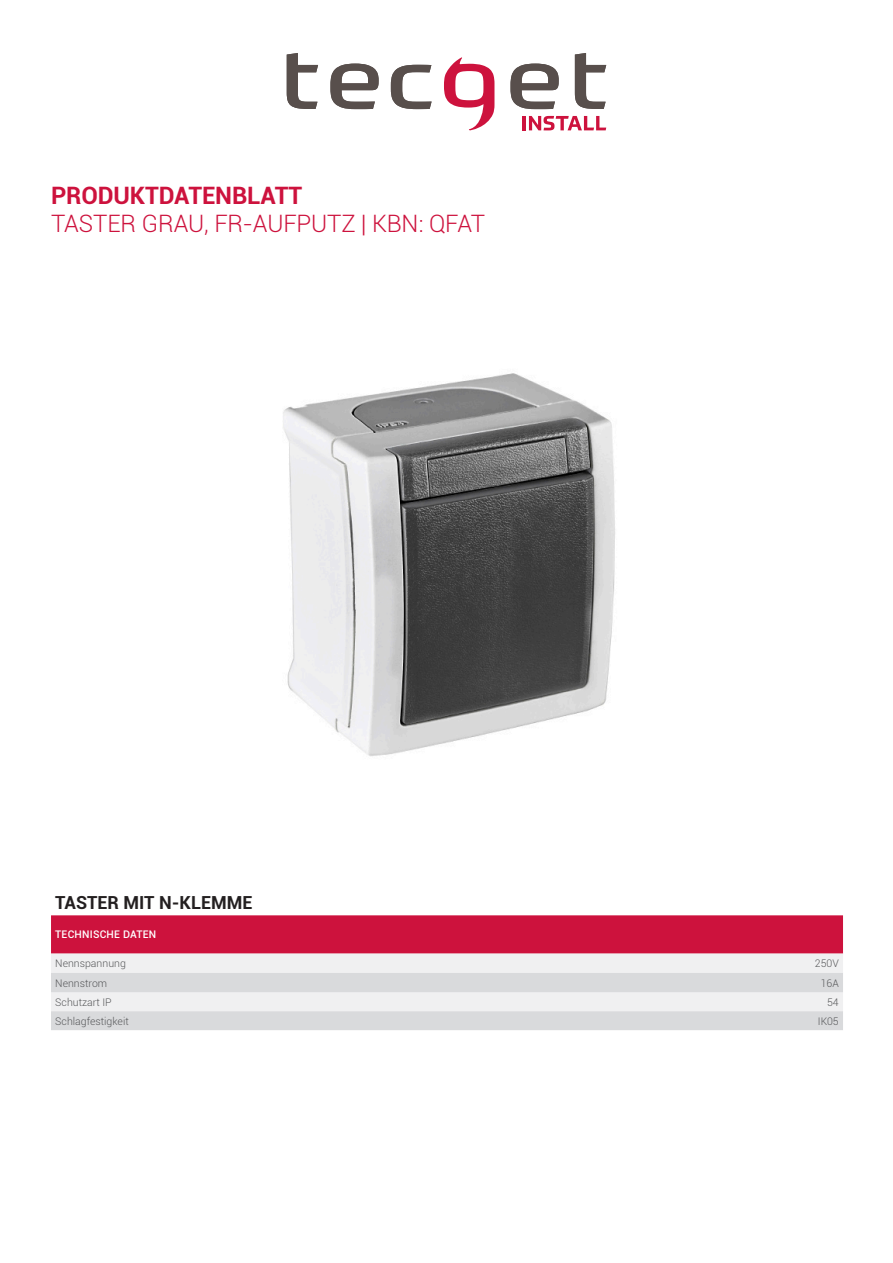
<style>
.page{position:relative;width:893px;height:1263px;background:#fff}
.page>*{position:absolute;margin:0;border:0;box-sizing:border-box;transform-origin:0 0}
.body{font:300 24px "Roboto";letter-spacing:-.005em;color:#cd123d}
.body-2{font:700 24px "Roboto";letter-spacing:-.005em;color:#cd123d}
.t1{font:700 18px "Roboto";color:#231f20}
.t2{font:300 10.5px "Roboto";color:#57585a}
.t3{font:500 10.5px "Roboto";letter-spacing:.02em;color:#fff}
</style>
<div class="page">
<div style="left:51px;top:915px;width:792px;height:39px;background:#cd123d"></div>
<div style="left:51px;top:954px;width:792px;height:19px;background:#f0f0f1"></div>
<svg style="left:51px;top:973px;width:792px;height:57px;fill:#d9dadc"></svg>
<img style="left:283px;top:373px;width:332px;height:384px">
<svg style="left:287px;top:53px;width:31px;height:56px"></svg>
<svg style="left:330px;top:64px;width:49px;height:45px"></svg>
<svg style="left:391px;top:65px;width:41px;height:44px"></svg>
<svg style="left:444px;top:57px;width:50px;height:73px"></svg>
<svg style="left:510px;top:64px;width:49px;height:45px"></svg>
<svg style="left:575px;top:53px;width:31px;height:56px"></svg>
<hr style="left:523px;top:116px;width:3px;height:14px;background:#cd123d">
<svg style="left:529px;top:116px;width:77px;height:14px"></svg>
<p class="body-2" style="left:51px;top:178px;width:253px">PRODUKTDATENBLATT</p>
<p class="body" style="left:51px;top:207px;width:436px">TASTER GRAU, FR-AUFPUTZ | KBN: QFAT</p>
<p class="t1" style="left:55px;top:890px;width:199px">TASTER MIT N-KLEMME</p>
<p class="t3" style="left:55px;top:927px;width:103px">TECHNISCHE DATEN</p>
<p class="t2" style="left:55px;top:956px;width:72px">Nennspannung</p>
<p class="t2" style="left:815px;top:956px;width:25px">250V</p>
<p class="t2" style="left:55px;top:975px;width:53px">Nennstrom</p>
<p class="t2" style="left:821px;top:975px;width:20px">16A</p>
<p class="t2" style="left:55px;top:995px;width:58px">Schutzart IP</p>
<p class="t2" style="left:827px;top:995px;width:13px">54</p>
<p class="t2" style="left:55px;top:1014px;width:75px">Schlagfestigkeit</p>
<p class="t2" style="left:818px;top:1014px;width:22px">IK05</p>
</div>
